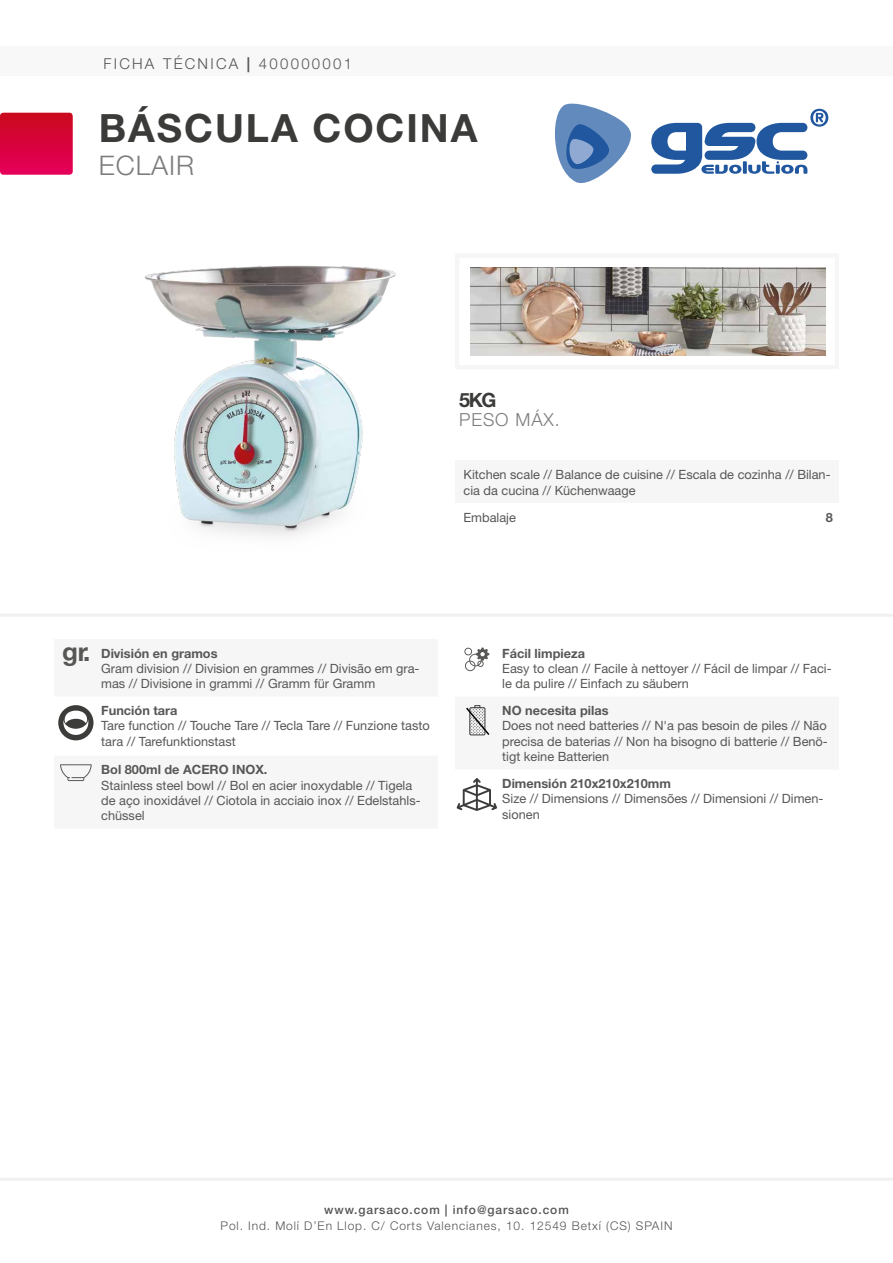
<style>
.page{position:relative;width:893px;height:1263px;background:#fff}
.page>*{position:absolute;margin:0;border:0;box-sizing:border-box;transform-origin:0 0}
.t1{font:700 39px "Helvetica Neue";letter-spacing:.05em;color:#3b3b3a}
.t2{font:300 27px "Helvetica Neue";letter-spacing:.035em;color:#7c7c7b}
.t3{font:700 19.65px "Helvetica Neue";color:#3b3b3a}
.t4{font:300 18px "Helvetica Neue";letter-spacing:.05em;color:#7c7c7b}
.t5{font:300 15px "Helvetica Neue";letter-spacing:.15em;color:#565555}
.t6{font:12.75px/15.3px "Helvetica Neue";color:#575756}
.t7{font:700 12.75px "Helvetica Neue";color:#575756}
.t8{font:300 12px "Helvetica Neue";letter-spacing:.075em;color:#565555}
.t9{font:500 12px "Helvetica Neue";letter-spacing:.075em;color:#565555}
.s1{font-weight:700}
.s2{font-weight:700;font-size:25.95px}
</style>
<div class="page">
<svg style="left:651px;top:109px;width:177px;height:65px"></svg>
<svg style="left:554px;top:103px;width:77px;height:81px"></svg>
<hr style="left:0;top:1178px;width:893px;height:3px;background:#f0f0f0">
<div style="left:0;top:47px;width:893px;height:29px;background:#f8f8f8"></div>
<svg style="left:0;top:113px;width:73px;height:62px;background:#d7063d"></svg>
<img style="left:144px;top:265px;width:252px;height:271px">
<img style="left:470px;top:268px;width:356px;height:87px">
<hr style="left:0;top:614px;width:893px;height:3px;background:#f0f0f0">
<div style="left:455px;top:461px;width:384px;height:42px;background:#f6f6f6"></div>
<svg style="left:58px;top:705px;width:36px;height:35px"></svg>
<svg style="left:60px;top:764px;width:32px;height:17px"></svg>
<svg style="left:464px;top:647px;width:25px;height:24px"></svg>
<svg style="left:457px;top:778px;width:40px;height:33px"></svg>
<svg style="left:466px;top:705px;width:24px;height:31px"></svg>
<p class="t5" style="left:103px;top:54px;width:250px">FICHA TÉCNICA <span class="s1">|</span> 400000001</p>
<h1 class="t1" style="left:99px;top:103px;width:380px">BÁSCULA COCINA</h1>
<h2 class="t2" style="left:99px;top:149px;width:97px">ECLAIR</h2>
<h3 class="t3" style="left:459px;top:388px;width:39px">5KG</h3>
<h3 class="t4" style="left:459px;top:409px;width:102px">PESO MÁX.</h3>
<p class="t6" style="left:463px;top:467px;width:369px">Kitchen scale // Balance de cuisine // Escala de cozinha // Bilan&shy;cia da cucina // Küchenwaage</p>
<p class="t6" style="left:463px;top:509px;width:54px">Embalaje</p>
<p class="t7" style="left:826px;top:509px;width:9px">8</p>
<p class="t6" style="left:101px;top:645px;width:320px;text-indent:-39px"><span class="s2">gr.</span> <span class="s1">División en gramos<br></span>Gram division // Division en grammes // Divisão em gra&shy;mas // Divisione in grammi // Gramm für Gramm</p>
<p class="t7" style="left:101px;top:703px;width:78px">Función tara</p>
<p class="t6" style="left:101px;top:718px;width:330px">Tare function // Touche Tare // Tecla Tare // Funzione tasto tara // Tarefunktionstast</p>
<p class="t7" style="left:101px;top:762px;width:168px">Bol 800ml de ACERO INOX.</p>
<p class="t6" style="left:101px;top:777px;width:321px">Stainless steel bowl // Bol en acier inoxydable // Tigela de aço inoxidável // Ciotola in acciaio inox // Edelstahls&shy;chüssel</p>
<p class="t7" style="left:502px;top:645px;width:84px">Fácil limpieza</p>
<p class="t6" style="left:502px;top:660px;width:331px">Easy to clean // Facile à nettoyer // Fácil de limpar // Faci&shy;le da pulire // Einfach zu säubern</p>
<p class="t7" style="left:502px;top:703px;width:108px">NO necesita pilas</p>
<p class="t6" style="left:502px;top:718px;width:327px;text-align:justify">Does not need batteries // N'a pas besoin de piles // Não precisa de baterias // Non ha bisogno di batterie // Benö&shy;tigt keine Batterien</p>
<p class="t7" style="left:502px;top:775px;width:170px">Dimensión 210x210x210mm</p>
<p class="t6" style="left:502px;top:791px;width:323px">Size // Dimensions // Dimensões // Dimensioni // Dimen&shy;sionen</p>
<p class="t9" style="left:324px;top:1202px;width:246px">www.garsaco.com | info@garsaco.com</p>
<p class="t8" style="left:221px;top:1219px;width:453px">Pol. Ind. Molí D’En Llop. C/ Corts Valencianes, 10. 12549 Betxí (CS) SPAIN</p>
</div>
